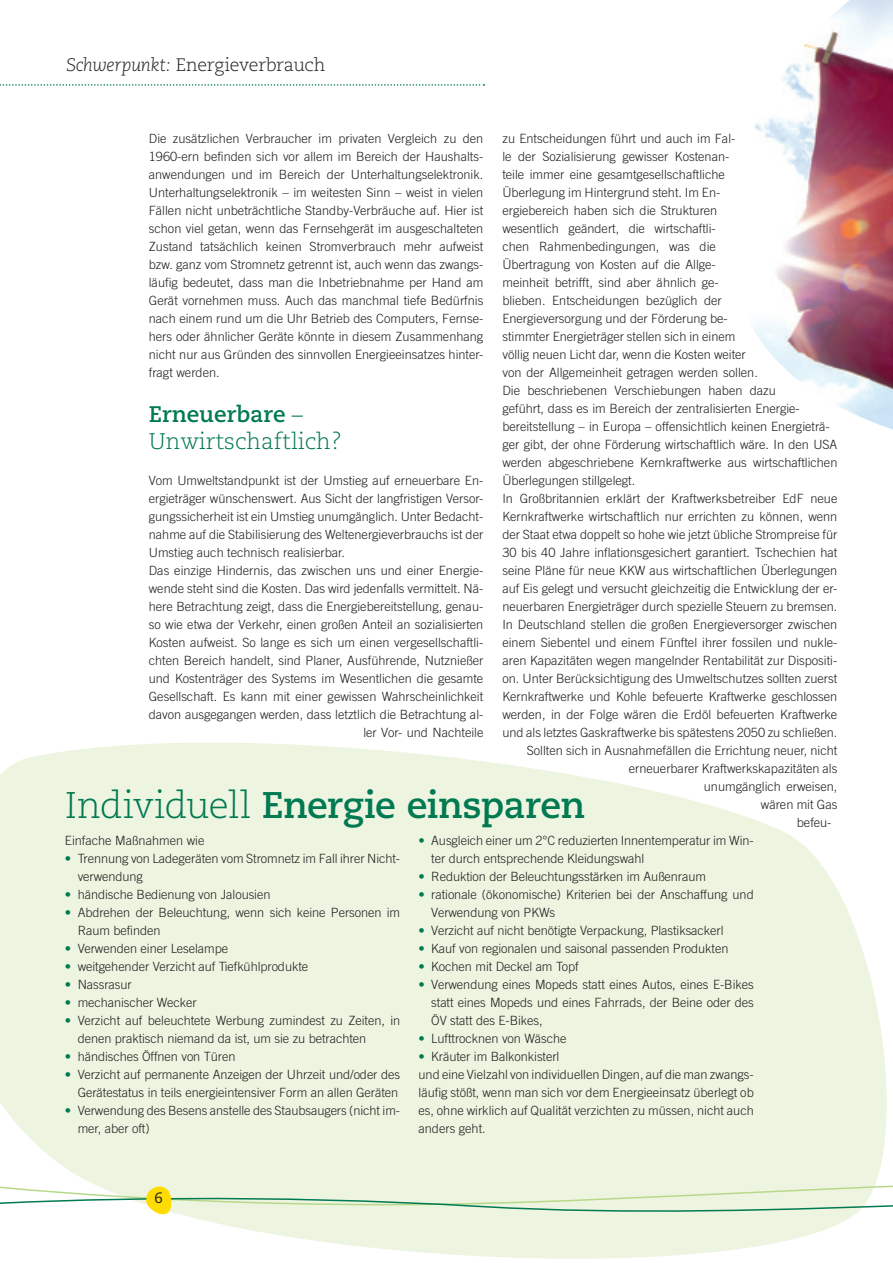
<style>
.page{position:relative;width:893px;height:1263px;background:#fff}
.page>*{position:absolute;margin:0;border:0;box-sizing:border-box;transform-origin:0 0}
.t1{font:700 37.05px "Caecilia LT Std";letter-spacing:-.015em;color:#017951}
.t2{font:300 22.5px/27px "Caecilia LT Std";color:#017951}
.t3{font:300 18px "Caecilia LT Std";letter-spacing:-.02em;color:#231f20}
.t4{font:15px "Caecilia LT Std";color:#231f20}
.t5{font:300 12.75px/18px "Trade Gothic";color:#231f20}
.s1{font-style:italic}
.s2{font-weight:700}
.s3{font-weight:300}
.s4{color:#017951}
</style>
<div class="page">
<img style="left:753px;top:0;width:140px;height:430px">
<svg style="left:0;top:742px;width:887px;height:517px;background:#eff6e4"></svg>
<svg style="left:0;top:84px;width:484px;height:2px"></svg>
<svg style="left:0;top:1168px;width:893px;height:57px"></svg>
<h3 class="t3" style="left:66px;top:55px;width:261px"><span class="s1">Schwerpunkt:</span> Energieverbrauch</h3>
<p class="t5" style="left:502px;top:129px;width:234px">zu Entscheidungen führt und auch im Fal-</p>
<p class="t5" style="left:502px;top:147px;width:228px">le der Sozialisierung gewisser Kostenan-</p>
<p class="t5" style="left:502px;top:165px;width:224px">teile immer eine gesamtgesellschaftliche</p>
<p class="t5" style="left:502px;top:183px;width:219px">Überlegung im Hintergrund steht. Im En-</p>
<p class="t5" style="left:502px;top:201px;width:216px">ergiebereich haben sich die Strukturen</p>
<p class="t5" style="left:502px;top:219px;width:215px">wesentlich geändert, die wirtschaftli-</p>
<p class="t5" style="left:502px;top:237px;width:215px">chen Rahmenbedingungen, was die</p>
<p class="t5" style="left:502px;top:255px;width:215px">Übertragung von Kosten auf die Allge-</p>
<p class="t5" style="left:502px;top:273px;width:218px">meinheit betrifft, sind aber ähnlich ge-</p>
<p class="t5" style="left:502px;top:291px;width:221px">blieben. Entscheidungen bezüglich der</p>
<p class="t5" style="left:502px;top:309px;width:227px">Energieversorgung und der Förderung be-</p>
<p class="t5" style="left:502px;top:327px;width:234px">stimmter Energieträger stellen sich in einem</p>
<p class="t5" style="left:502px;top:345px;width:245px">völlig neuen Licht dar, wenn die Kosten weiter</p>
<p class="t5" style="left:502px;top:363px;width:257px">von der Allgemeinheit getragen werden sollen.</p>
<p class="t5" style="left:502px;top:381px;width:275px">Die beschriebenen Verschiebungen haben dazu</p>
<p class="t5" style="left:502px;top:399px;width:299px">geführt, dass es im Bereich der zentralisierten Energie-</p>
<p class="t5" style="left:502px;top:417px;width:329px">bereitstellung – in Europa – offensichtlich keinen Energieträ-</p>
<p class="t5" style="left:502px;top:435px;width:336px">ger gibt, der ohne Förderung wirtschaftlich wäre. In den USA</p>
<p class="t5" style="left:502px;top:453px;width:336px">werden abgeschriebene Kernkraftwerke aus wirtschaftlichen</p>
<p class="t5" style="left:502px;top:471px;width:134px">Überlegungen stillgelegt.</p>
<p class="t5" style="left:502px;top:489px;width:336px">In Großbritannien erklärt der Kraftwerksbetreiber EdF neue</p>
<p class="t5" style="left:502px;top:507px;width:336px">Kernkraftwerke wirtschaftlich nur errichten zu können, wenn</p>
<p class="t5" style="left:502px;top:525px;width:336px">der Staat etwa doppelt so hohe wie jetzt übliche Strompreise für</p>
<p class="t5" style="left:502px;top:543px;width:336px">30 bis 40 Jahre inflationsgesichert garantiert. Tschechien hat</p>
<p class="t5" style="left:502px;top:561px;width:336px">seine Pläne für neue KKW aus wirtschaftlichen Überlegungen</p>
<p class="t5" style="left:502px;top:579px;width:336px">auf Eis gelegt und versucht gleichzeitig die Entwicklung der er-</p>
<p class="t5" style="left:502px;top:597px;width:336px">neuerbaren Energieträger durch spezielle Steuern zu bremsen.</p>
<p class="t5" style="left:502px;top:615px;width:336px">In Deutschland stellen die großen Energieversorger zwischen</p>
<p class="t5" style="left:502px;top:633px;width:336px">einem Siebentel und einem Fünftel ihrer fossilen und nukle-</p>
<p class="t5" style="left:502px;top:651px;width:336px">aren Kapazitäten wegen mangelnder Rentabilität zur Dispositi-</p>
<p class="t5" style="left:502px;top:669px;width:336px">on. Unter Berücksichtigung des Umweltschutzes sollten zuerst</p>
<p class="t5" style="left:502px;top:687px;width:336px">Kernkraftwerke und Kohle befeuerte Kraftwerke geschlossen</p>
<p class="t5" style="left:502px;top:705px;width:336px">werden, in der Folge wären die Erdöl befeuerten Kraftwerke</p>
<p class="t5" style="left:502px;top:723px;width:336px">und als letztes Gaskraftwerke bis spätestens 2050 zu schließen.</p>
<p class="t5" style="left:527px;top:741px;width:312px">Sollten sich in Ausnahmefällen die Errichtung neuer, nicht</p>
<p class="t5" style="left:629px;top:759px;width:210px">erneuerbarer Kraftwerkskapazitäten als</p>
<p class="t5" style="left:704px;top:777px;width:135px">unumgänglich erweisen,</p>
<p class="t5" style="left:761px;top:795px;width:78px">wären mit Gas</p>
<p class="t5" style="left:797px;top:813px;width:36px">befeu-</p>
<p class="t5" style="left:149px;top:129px;width:336px;text-align:justify">Die zusätzlichen Verbraucher im privaten Vergleich zu den 1960-ern befinden sich vor allem im Bereich der Haushalts&shy;anwendungen und im Bereich der Unterhaltungselektronik.<br>Unterhaltungselektronik – im weitesten Sinn – weist in vielen Fällen nicht unbeträchtliche Standby-Verbräuche auf. Hier ist schon viel getan, wenn das Fernsehgerät im ausgeschalteten Zustand tatsächlich keinen Stromverbrauch mehr aufweist bzw. ganz vom Stromnetz getrennt ist, auch wenn das zwangs&shy;läufig bedeutet, dass man die Inbetriebnahme per Hand am Gerät vornehmen muss. Auch das manchmal tiefe Bedürfnis nach einem rund um die Uhr Betrieb des Computers, Fernse&shy;hers oder ähnlicher Geräte könnte in diesem Zusammenhang nicht nur aus Gründen des sinnvollen Energieeinsatzes hinter&shy;fragt werden.</p>
<h2 class="t2" style="left:149px;top:401px;width:195px"><span class="s2">Erneuerbare</span> –<br>Unwirtschaftlich?</h2>
<p class="t5" style="left:149px;top:471px;width:336px">Vom Umweltstandpunkt ist der Umstieg auf erneuerbare En-</p>
<p class="t5" style="left:149px;top:489px;width:336px">ergieträger wünschenswert. Aus Sicht der langfristigen Versor-</p>
<p class="t5" style="left:149px;top:507px;width:336px">gungssicherheit ist ein Umstieg unumgänglich. Unter Bedacht-</p>
<p class="t5" style="left:149px;top:525px;width:336px">nahme auf die Stabilisierung des Weltenergieverbrauchs ist der</p>
<p class="t5" style="left:149px;top:543px;width:198px">Umstieg auch technisch realisierbar.</p>
<p class="t5" style="left:149px;top:561px;width:336px">Das einzige Hindernis, das zwischen uns und einer Energie-</p>
<p class="t5" style="left:149px;top:579px;width:336px">wende steht sind die Kosten. Das wird jedenfalls vermittelt. Nä-</p>
<p class="t5" style="left:149px;top:597px;width:336px">here Betrachtung zeigt, dass die Energiebereitstellung, genau-</p>
<p class="t5" style="left:149px;top:615px;width:336px">so wie etwa der Verkehr, einen großen Anteil an sozialisierten</p>
<p class="t5" style="left:149px;top:633px;width:336px">Kosten aufweist. So lange es sich um einen vergesellschaftli-</p>
<p class="t5" style="left:149px;top:651px;width:336px">chten Bereich handelt, sind Planer, Ausführende, Nutznießer</p>
<p class="t5" style="left:149px;top:669px;width:336px">und Kostenträger des Systems im Wesentlichen die gesamte</p>
<p class="t5" style="left:149px;top:687px;width:336px">Gesellschaft. Es kann mit einer gewissen Wahrscheinlichkeit</p>
<p class="t5" style="left:149px;top:705px;width:336px">davon ausgegangen werden, dass letztlich die Betrachtung al-</p>
<p class="t5" style="left:363px;top:723px;width:122px">ler Vor- und Nachteile</p>
<h1 class="t1" style="left:65px;top:783px;width:522px"><span class="s3">Individuell</span> Energie einsparen</h1>
<p class="t5" style="left:65px;top:831px;width:141px">Einfache Maßnahmen wie</p>
<p class="t5" style="left:78px;top:849px;width:324px;text-indent:-13px"><span class="s4">•</span> Trennung von Ladegeräten vom Stromnetz im Fall ihrer Nicht&shy;verwendung</p>
<p class="t5" style="left:65px;top:885px;width:207px"><span class="s4">•</span> händische Bedienung von Jalousien</p>
<p class="t5" style="left:78px;top:903px;width:324px;text-indent:-13px"><span class="s4">•</span> Abdrehen der Beleuchtung, wenn sich keine Personen im<br>Raum befinden</p>
<p class="t5" style="left:65px;top:939px;width:165px"><span class="s4">•</span> Verwenden einer Leselampe</p>
<p class="t5" style="left:65px;top:957px;width:245px"><span class="s4">•</span> weitgehender Verzicht auf Tiefkühlprodukte</p>
<p class="t5" style="left:65px;top:975px;width:68px"><span class="s4">•</span> Nassrasur</p>
<p class="t5" style="left:65px;top:993px;width:133px"><span class="s4">•</span> mechanischer Wecker</p>
<p class="t5" style="left:78px;top:1011px;width:324px;text-indent:-13px"><span class="s4">•</span> Verzicht auf beleuchtete Werbung zumindest zu Zeiten, in denen praktisch niemand da ist, um sie zu betrachten</p>
<p class="t5" style="left:65px;top:1047px;width:172px"><span class="s4">•</span> händisches Öffnen von Türen</p>
<p class="t5" style="left:65px;top:1065px;width:337px;text-align:right"><span class="s4">•</span> Verzicht auf permanente Anzeigen der Uhrzeit und/oder des<br>Gerätestatus in teils energieintensiver Form an allen Geräten</p>
<p class="t5" style="left:78px;top:1101px;width:324px;text-indent:-13px"><span class="s4">•</span> Verwendung des Besens anstelle des Staubsaugers (nicht im&shy;mer, aber oft)</p>
<p class="t5" style="left:431px;top:831px;width:324px;text-indent:-13px"><span class="s4">•</span> Ausgleich einer um 2°C reduzierten Innentemperatur im Win&shy;ter durch entsprechende Kleidungswahl</p>
<p class="t5" style="left:418px;top:867px;width:289px"><span class="s4">•</span> Reduktion der Beleuchtungsstärken im Außenraum</p>
<p class="t5" style="left:431px;top:885px;width:324px;text-indent:-13px"><span class="s4">•</span> rationale (ökonomische) Kriterien bei der Anschaffung und<br>Verwendung von PKWs</p>
<p class="t5" style="left:418px;top:921px;width:306px"><span class="s4">•</span> Verzicht auf nicht benötigte Verpackung, Plastiksackerl</p>
<p class="t5" style="left:418px;top:939px;width:311px"><span class="s4">•</span> Kauf von regionalen und saisonal passenden Produkten</p>
<p class="t5" style="left:418px;top:957px;width:162px"><span class="s4">•</span> Kochen mit Deckel am Topf</p>
<p class="t5" style="left:431px;top:975px;width:324px;text-align:justify;text-indent:-13px"><span class="s4">•</span> Verwendung eines Mopeds statt eines Autos, eines E-Bikes statt eines Mopeds und eines Fahrrads, der Beine oder des ÖV statt des E-Bikes,</p>
<p class="t5" style="left:418px;top:1029px;width:150px"><span class="s4">•</span> Lufttrocknen von Wäsche</p>
<p class="t5" style="left:418px;top:1047px;width:337px"><span class="s4">•</span> Kräuter im Balkonkisterl<br>und eine Vielzahl von individuellen Dingen, auf die man zwangs&shy;läufig stößt, wenn man sich vor dem Energieeinsatz überlegt ob es, ohne wirklich auf Qualität verzichten zu müssen, nicht auch anders geht.</p>
<p class="t4" style="left:154px;top:1189px;width:10px">6</p>
</div>
